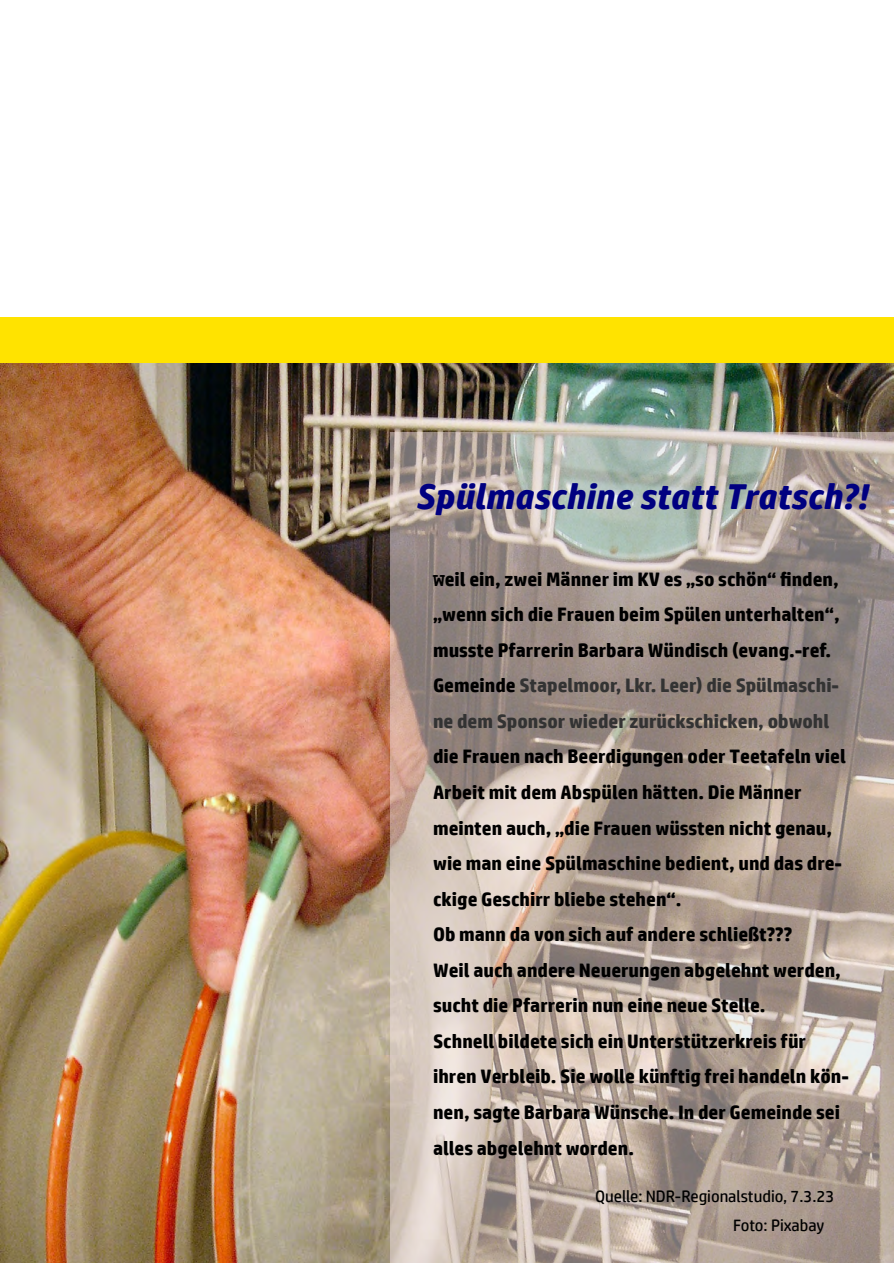
<style>
.page{position:relative;width:894px;height:1263px;background:#fff}
.page>*{position:absolute;margin:0;border:0;box-sizing:border-box;transform-origin:0 0}
.t1{font:italic 700 36px "HP Simplified";color:#000080}
.t2{font:700 19.5px/35.5px "HP Simplified";color:#000}
.t3{font:16.5px/29.1px "HP Simplified";color:#000}
.s1{font-family:"Courier New"}
.s2{color:#333}
</style>
<div class="page">
<img style="left:0;top:363px;width:893px;height:900px">
<div style="left:0;top:317px;width:893px;height:46px;background:#ffe300"></div>
<div style="left:389px;top:432px;width:504px;height:831px;background:#f1e3e4;opacity:.5"></div>
<p class="t1" style="left:415px;top:480px;width:453px">Spülmaschine statt Tratsch?!</p>
<p class="t2" style="left:433px;top:562px;width:417px"><span class="s1">W</span>eil ein, zwei Männer im KV es „so schön“ finden, „wenn sich die Frauen beim Spülen unterhalten“, musste Pfarrerin Barbara Wündisch (evang.-ref.<br>Gemeinde <span class="s2">Stapelmoor, Lkr. Leer) die Spülmaschi&shy;ne dem Sponsor wieder zurückschicken, obwohl </span>die Frauen nach Beerdigungen oder Teetafeln viel Arbeit mit dem Abspülen hätten. Die Männer meinten auch, „die Frauen wüssten nicht genau, wie man eine Spülmaschine bedient, und das dre&shy;ckige Geschirr bliebe stehen“.<br>Ob mann da von sich auf andere schließt???<br>Weil auch andere Neuerungen abgelehnt werden, sucht die Pfarrerin nun eine neue Stelle.<br>Schnell bildete sich ein Unterstützerkreis für ihren Verbleib. Sie wolle künftig frei handeln kön&shy;nen, sagte Barbara Wünsche. In der Gemeinde sei alles abgelehnt worden.</p>
<p class="t3" style="left:732px;top:1182px;width:102px;text-indent:-138px">Quelle: NDR-Regionalstudio, 7.3.23<br>Foto: Pixabay</p>
</div>
